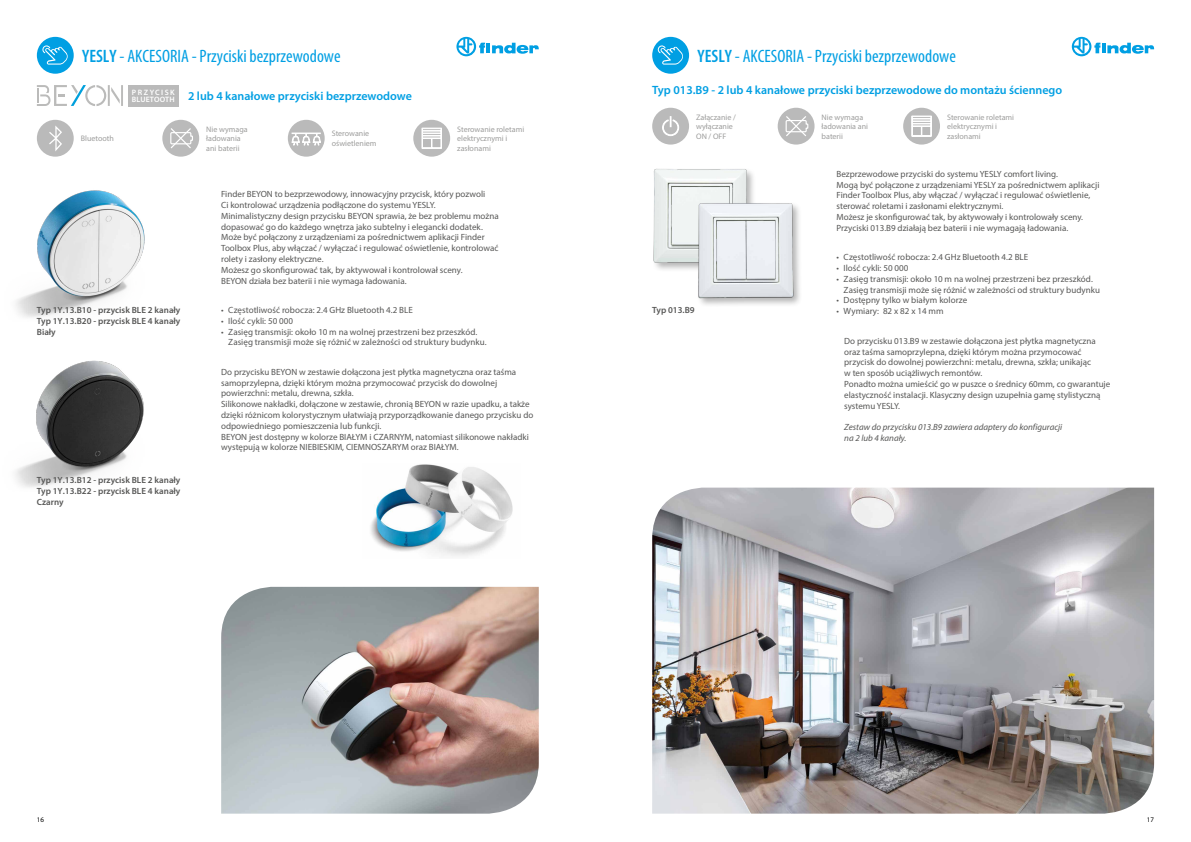
<style>
.page{position:relative;width:1191px;height:842px;background:#fff}
.page>*{position:absolute;margin:0;border:0;box-sizing:border-box;transform-origin:0 0}
.t1{font:condensed 18px "Myriad Pro";color:#009fe3}
.t2{font:600 12px "Myriad Pro";color:#009fe3}
.t3{font:9px/10.8px "Myriad Pro";color:#575756}
.t4{font:600 9px/10.8px "Myriad Pro";color:#575756;text-align:justify}
.t5{font:italic 9px/10.8px "Myriad Pro";color:#575756}
.t6{font:8px/9.6px "Myriad Pro";color:#9d9d9c}
.t7{font:600 7.8px "Myriad Pro";letter-spacing:.18em;color:#fff}
.t8{font:7px "Myriad Pro";color:#000}
.s1{font-weight:600}
</style>
<div class="page">
<svg style="left:1071px;top:37px;width:83px;height:19px"></svg>
<svg style="left:456px;top:37px;width:83px;height:19px"></svg>
<img style="left:370px;top:464px;width:143px;height:92px">
<img style="left:16px;top:190px;width:129px;height:128px">
<img style="left:15px;top:360px;width:129px;height:128px">
<svg style="left:37px;top:85px;width:86px;height:21px"></svg>
<div style="left:128px;top:85px;width:50px;height:21px;background:#bababa"></div>
<img style="left:221px;top:587px;width:318px;height:227px">
<div style="left:37px;top:37px;width:37px;height:37px;background:#009fe3;border-radius:50%"></div>
<svg style="left:43px;top:46px;width:25px;height:19px"></svg>
<div style="left:37px;top:120px;width:37px;height:37px;background:#bababa;border-radius:50%"></div>
<svg style="left:49px;top:126px;width:13px;height:25px"></svg>
<div style="left:413px;top:120px;width:37px;height:37px;background:#bababa;border-radius:50%"></div>
<svg style="left:421px;top:128px;width:21px;height:21px"></svg>
<div style="left:162px;top:120px;width:37px;height:37px;background:#bababa;border-radius:50%"></div>
<svg style="left:170px;top:128px;width:23px;height:20px"></svg>
<div style="left:288px;top:120px;width:37px;height:37px;background:#bababa;border-radius:50%"></div>
<svg style="left:291px;top:133px;width:30px;height:13px"></svg>
<div style="left:651px;top:167px;width:105px;height:105px;background:#000;opacity:.3"></div>
<img style="left:652px;top:167px;width:96px;height:97px">
<div style="left:697px;top:202px;width:106px;height:106px;background:#000;opacity:.3"></div>
<img style="left:697px;top:202px;width:98px;height:98px">
<img style="left:652px;top:488px;width:502px;height:326px">
<div style="left:652px;top:37px;width:37px;height:37px;background:#009fe3;border-radius:50%"></div>
<svg style="left:658px;top:46px;width:25px;height:19px"></svg>
<div style="left:652px;top:108px;width:37px;height:37px;background:#bababa;border-radius:50%"></div>
<svg style="left:662px;top:116px;width:17px;height:20px"></svg>
<div style="left:903px;top:108px;width:37px;height:37px;background:#bababa;border-radius:50%"></div>
<svg style="left:911px;top:116px;width:20px;height:21px"></svg>
<div style="left:777px;top:108px;width:37px;height:37px;background:#bababa;border-radius:50%"></div>
<svg style="left:785px;top:116px;width:24px;height:20px"></svg>
<h1 class="t1" style="left:82px;top:45px;width:260px"><span class="s1">YESLY</span> - AKCESORIA - Przyciski bezprzewodowe</h1>
<p class="t7" style="left:132px;top:87px;width:44px">PRZYCISK</p>
<h2 class="t2" style="left:132px;top:88px;width:281px"><sub>BLUETOOTH</sub> 2 lub 4 kanałowe przyciski bezprzewodowe</h2>
<p class="t6" style="left:81px;top:134px;width:35px">Bluetooth</p>
<p class="t6" style="left:206px;top:124px;width:43px">Nie wymaga ładowania ani baterii</p>
<p class="t6" style="left:332px;top:129px;width:46px">Sterowanie oświetleniem</p>
<p class="t6" style="left:457px;top:124px;width:68px">Sterowanie roletami elektrycznymi i zasłonami</p>
<p class="t4" style="left:37px;top:305px;width:145px">Typ 1Y.13.B10 - przycisk BLE 2 kanały Typ 1Y.13.B20 - przycisk BLE 4 kanały Biały</p>
<p class="t4" style="left:37px;top:474px;width:145px">Typ 1Y.13.B12 - przycisk BLE 2 kanały Typ 1Y.13.B22 - przycisk BLE 4 kanały Czarny</p>
<p class="t3" style="left:221px;top:189px;width:279px">Finder BEYON to bezprzewodowy, innowacyjny przycisk, który pozwoli<br>Ci kontrolować urządzenia podłączone do systemu YESLY.<br>Minimalistyczny design przycisku BEYON sprawia, że bez problemu można dopasować go do każdego wnętrza jako subtelny i elegancki dodatek.<br>Może być połączony z urządzeniami za pośrednictwem aplikacji Finder Toolbox Plus, aby włączać / wyłączać i regulować oświetlenie, kontrolować rolety i zasłony elektryczne.<br>Możesz go skonfigurować tak, by aktywował i kontrolował sceny.<br>BEYON działa bez baterii i nie wymaga ładowania.</p>
<p class="t3" style="left:221px;top:304px;width:193px">• Częstotliwość robocza: 2.4 GHz Bluetooth 4.2 BLE</p>
<p class="t3" style="left:221px;top:315px;width:73px">• Ilość cykli: 50 000</p>
<p class="t3" style="left:228px;top:326px;width:260px;text-indent:-7px">• Zasięg transmisji: około 10 m na wolnej przestrzeni bez przeszkód.<br>Zasięg transmisji może się różnić w zależności od struktury budynku.</p>
<p class="t3" style="left:221px;top:366px;width:314px">Do przycisku BEYON w zestawie dołączona jest płytka magnetyczna oraz taśma samoprzylepna, dzięki którym można przymocować przycisk do dowolnej powierzchni: metalu, drewna, szkła.<br>Silikonowe nakładki, dołączone w zestawie, chronią BEYON w razie upadku, a także dzięki różnicom kolorystycznym ułatwiają przyporządkowanie danego przycisku do odpowiedniego pomieszczenia lub funkcji.<br>BEYON jest dostępny w kolorze BIAŁYM i CZARNYM, natomiast silikonowe nakładki występują w kolorze NIEBIESKIM, CIEMNOSZARYM oraz BIAŁYM.</p>
<h1 class="t1" style="left:697px;top:45px;width:260px"><span class="s1">YESLY</span> - AKCESORIA - Przyciski bezprzewodowe</h1>
<h2 class="t2" style="left:652px;top:82px;width:411px">Typ 013.B9 - 2 lub 4 kanałowe przyciski bezprzewodowe do montażu ściennego</h2>
<p class="t6" style="left:696px;top:112px;width:41px">Załączanie / wyłączanie<br>ON / OFF</p>
<p class="t6" style="left:947px;top:112px;width:68px">Sterowanie roletami elektrycznymi i zasłonami</p>
<p class="t6" style="left:821px;top:112px;width:48px">Nie wymaga ładowania ani baterii</p>
<p class="t4" style="left:652px;top:304px;width:44px">Typ 013.B9</p>
<p class="t3" style="left:836px;top:168px;width:264px">Bezprzewodowe przyciski do systemu YESLY comfort living.<br>Mogą być połączone z urządzeniami YESLY za pośrednictwem aplikacji Finder Toolbox Plus, aby włączać / wyłączać i regulować oświetlenie, sterować roletami i zasłonami elektrycznymi.<br>Możesz je skonfigurować tak, by aktywowały i kontrolowały sceny.<br>Przyciski 013.B9 działają bez baterii i nie wymagają ładowania.</p>
<p class="t3" style="left:836px;top:252px;width:193px">• Częstotliwość robocza: 2.4 GHz Bluetooth 4.2 BLE</p>
<p class="t3" style="left:836px;top:262px;width:73px">• Ilość cykli: 50 000</p>
<p class="t3" style="left:843px;top:273px;width:258px;text-indent:-7px">• Zasięg transmisji: około 10 m na wolnej przestrzeni bez przeszkód.<br>Zasięg transmisji może się różnić w zależności od struktury budynku</p>
<p class="t3" style="left:836px;top:295px;width:132px">• Dostępny tylko w białym kolorze</p>
<p class="t3" style="left:836px;top:306px;width:109px">• Wymiary: 82 x 82 x 14 mm</p>
<p class="t3" style="left:844px;top:335px;width:268px">Do przycisku 013.B9 w zestawie dołączona jest płytka magnetyczna oraz taśma samoprzylepna, dzięki którym można przymocować przycisk do dowolnej powierzchni: metalu, drewna, szkła; unikając<br>w ten sposób uciążliwych remontów.<br>Ponadto można umieścić go w puszce o średnicy 60mm, co gwarantuje elastyczność instalacji. Klasyczny design uzupełnia gamę stylistyczną systemu YESLY.</p>
<p class="t5" style="left:844px;top:422px;width:220px">Zestaw do przycisku 013.B9 zawiera adaptery do konfiguracji na 2 lub 4 kanały.</p>
<p class="t8" style="left:37px;top:815px;width:9px">16</p>
<p class="t8" style="left:1147px;top:815px;width:9px">17</p>
</div>
